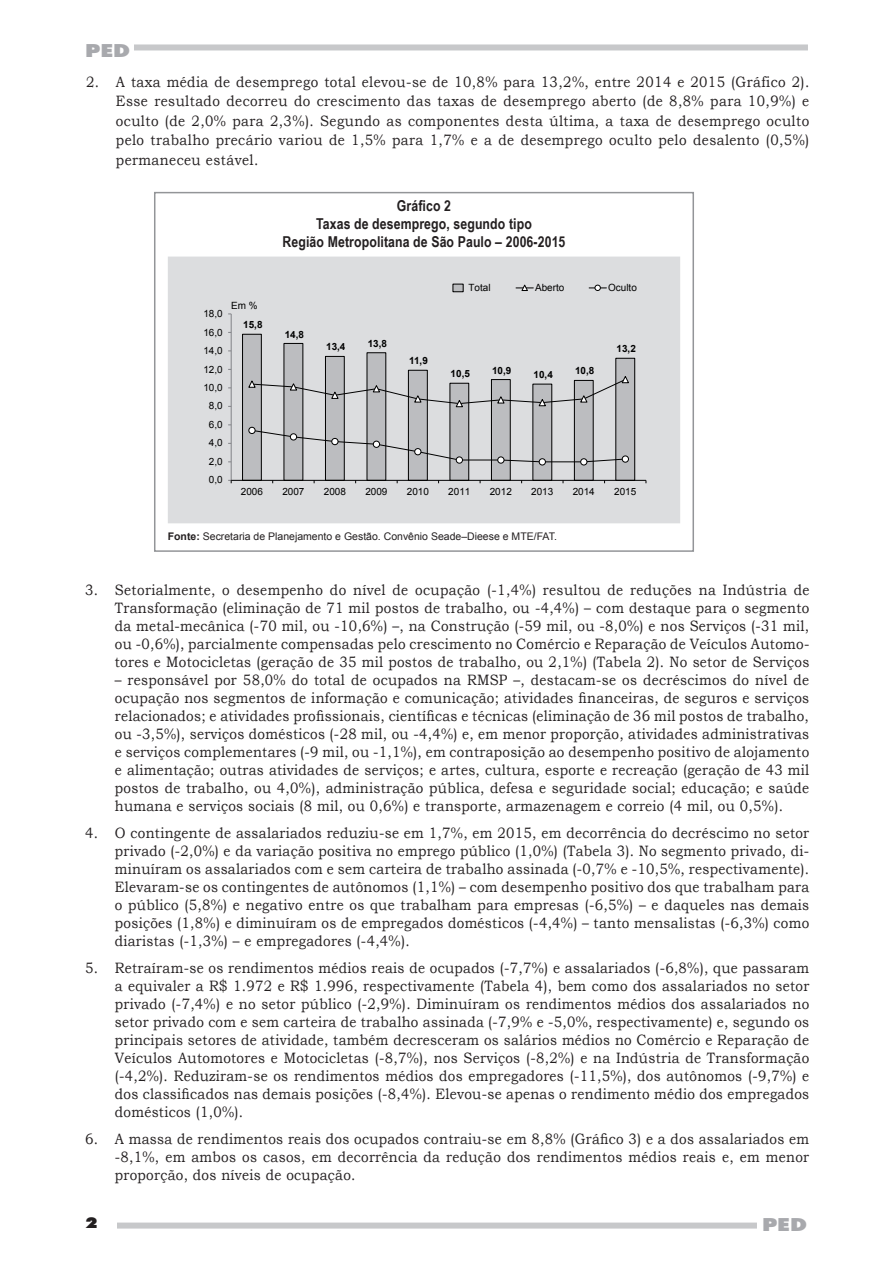
<style>
.page{position:relative;width:893px;height:1263px;background:#fff}
.page>*{position:absolute;margin:0;border:0;box-sizing:border-box;transform-origin:0 0}
.t1{font:900 18px "Futura BT";color:#a8a9ad;scale:1.2 1}
.t2{font:15px/18px "Bookman Old Style";letter-spacing:.02em;color:#231f20;text-align:justify;scale:.9 1}
.t3{font:700 15px/18.1px "Arial Narrow";letter-spacing:.005em;color:#231f20;text-align:center}
.t4{font:900 15px "Futura BT";color:#231f20;scale:1.2 1}
.t5{font:10.5px "Arial";color:#231f20}
.t6{font:9.9px "Arial";color:#000}
.t7{font:700 9.9px "Arial";color:#000}
.s1{font-weight:700}
</style>
<div class="page">
<div style="left:117px;top:1222px;width:640px;height:6px;background:#c7c8ca"></div>
<div style="left:85px;top:44px;width:723px;height:6px;background:#c7c8ca"></div>
<div style="left:82px;top:33px;width:52px;height:37px;background:#fff"></div>
<div style="left:154px;top:192px;width:540px;height:360px;background:#fff;border:2px solid #939598"></div>
<div style="left:168px;top:257px;width:512px;height:266px;background:#dcdddf"></div>
<div style="left:243px;top:334px;width:18px;height:146px;background:#bcbdc0"></div>
<div style="left:242px;top:334px;width:20px;height:147px;border:1px solid #000"></div>
<div style="left:284px;top:343px;width:19px;height:137px;background:#bcbdc0"></div>
<div style="left:325px;top:356px;width:19px;height:124px;background:#bcbdc0"></div>
<div style="left:325px;top:356px;width:20px;height:125px;border:1px solid #000"></div>
<div style="left:367px;top:353px;width:19px;height:127px;background:#bcbdc0"></div>
<div style="left:408px;top:370px;width:19px;height:110px;background:#bcbdc0"></div>
<div style="left:408px;top:370px;width:20px;height:111px;border:1px solid #000"></div>
<div style="left:450px;top:383px;width:19px;height:97px;background:#bcbdc0"></div>
<div style="left:449px;top:383px;width:20px;height:98px;border:1px solid #000"></div>
<div style="left:491px;top:380px;width:19px;height:100px;background:#bcbdc0"></div>
<div style="left:491px;top:379px;width:20px;height:102px;border:1px solid #000"></div>
<div style="left:533px;top:384px;width:19px;height:96px;background:#bcbdc0"></div>
<div style="left:532px;top:384px;width:20px;height:97px;border:1px solid #000"></div>
<div style="left:574px;top:380px;width:19px;height:100px;background:#bcbdc0"></div>
<div style="left:574px;top:380px;width:20px;height:101px;border:1px solid #000"></div>
<div style="left:616px;top:358px;width:19px;height:122px;background:#bcbdc0"></div>
<div style="left:615px;top:358px;width:20px;height:123px;border:1px solid #000"></div>
<hr style="left:231px;top:314px;width:1px;height:166px;background:#828388">
<hr style="left:231px;top:480px;width:415px;height:1px;background:#000">
<svg style="left:248px;top:376px;width:381px;height:31px"></svg>
<div style="left:248px;top:427px;width:7px;height:7px;border:1px solid #000;border-radius:50%"></div>
<svg style="left:249px;top:427px;width:379px;height:38px"></svg>
<div style="left:622px;top:456px;width:7px;height:6px;border:1px solid #000;border-radius:50%"></div>
<div style="left:453px;top:284px;width:10px;height:8px;background:#bcbdc0"></div>
<div style="left:452px;top:284px;width:12px;height:8px;border:1px solid #000"></div>
<svg style="left:516px;top:284px;width:17px;height:7px"></svg>
<svg style="left:589px;top:285px;width:17px;height:6px"></svg>
<p class="t1" style="left:85px;top:39px;width:39px">PED</p>
<p class="t2" style="left:116px;top:72px;width:772px;line-height:19.5px;text-indent:-30px">2. A taxa média de desemprego total elevou-se de 10,8% para 13,2%, entre 2014 e 2015 (Gráfico 2).<br>Esse resultado decorreu do crescimento das taxas de desemprego aberto (de 8,8% para 10,9%) e oculto (de 2,0% para 2,3%). Segundo as componentes desta última, a taxa de desemprego oculto pelo trabalho precário variou de 1,5% para 1,7% e a de desemprego oculto pelo desalento (0,5%) permaneceu estável.</p>
<p class="t3" style="left:283px;top:196px;width:284px">Gráfico 2<br>Taxas de desemprego, segundo tipo<br>Região Metropolitana de São Paulo – 2006-2015</p>
<p class="t6" style="left:203px;top:307px;width:21px">18,0</p>
<p class="t6" style="left:203px;top:326px;width:21px">16,0</p>
<p class="t6" style="left:203px;top:344px;width:21px">14,0</p>
<p class="t6" style="left:203px;top:363px;width:21px">12,0</p>
<p class="t6" style="left:203px;top:381px;width:21px">10,0</p>
<p class="t6" style="left:209px;top:399px;width:15px">8,0</p>
<p class="t6" style="left:209px;top:418px;width:15px">6,0</p>
<p class="t6" style="left:209px;top:436px;width:15px">4,0</p>
<p class="t6" style="left:209px;top:455px;width:15px">2,0</p>
<p class="t6" style="left:209px;top:473px;width:15px">0,0</p>
<p class="t6" style="left:231px;top:299px;width:28px">Em %</p>
<p class="t7" style="left:243px;top:318px;width:21px">15,8</p>
<p class="t7" style="left:285px;top:327px;width:21px">14,8</p>
<p class="t7" style="left:326px;top:340px;width:21px">13,4</p>
<p class="t7" style="left:368px;top:337px;width:21px">13,8</p>
<p class="t7" style="left:409px;top:354px;width:20px">11,9</p>
<p class="t6" style="left:469px;top:281px;width:24px">Total</p>
<p class="t6" style="left:535px;top:281px;width:31px">Aberto</p>
<p class="t6" style="left:608px;top:281px;width:30px">Oculto</p>
<p class="t7" style="left:451px;top:367px;width:21px">10,5</p>
<p class="t7" style="left:492px;top:364px;width:21px">10,9</p>
<p class="t7" style="left:534px;top:368px;width:21px">10,4</p>
<p class="t7" style="left:575px;top:364px;width:21px">10,8</p>
<p class="t7" style="left:617px;top:342px;width:21px">13,2</p>
<p class="t6" style="left:241px;top:485px;width:24px">2006</p>
<p class="t6" style="left:282px;top:485px;width:24px">2007</p>
<p class="t6" style="left:324px;top:485px;width:24px">2008</p>
<p class="t6" style="left:365px;top:485px;width:24px">2009</p>
<p class="t6" style="left:407px;top:485px;width:24px">2010</p>
<p class="t6" style="left:448px;top:485px;width:24px">2011</p>
<p class="t6" style="left:490px;top:485px;width:24px">2012</p>
<p class="t6" style="left:531px;top:485px;width:24px">2013</p>
<p class="t6" style="left:573px;top:485px;width:24px">2014</p>
<p class="t6" style="left:614px;top:485px;width:24px">2015</p>
<p class="t5" style="left:168px;top:530px;width:391px"><span class="s1">Fonte:</span> Secretaria de Planejamento e Gestão. Convênio Seade–Dieese e MTE/FAT.</p>
<p class="t2" style="left:115px;top:581px;width:773px;text-indent:-30px">3. Setorialmente, o desempenho do nível de ocupação (-1,4%) resultou de reduções na Indústria de Transformação (eliminação de 71 mil postos de trabalho, ou -4,4%) – com destaque para o segmento da metal-mecânica (-70 mil, ou -10,6%) –, na Construção (-59 mil, ou -8,0%) e nos Serviços (-31 mil, ou -0,6%), parcialmente compensadas pelo crescimento no Comércio e Reparação de Veículos Automo&shy;tores e Motocicletas (geração de 35 mil postos de trabalho, ou 2,1%) (Tabela 2). No setor de Serviços</p>
<p class="t2" style="left:115px;top:671px;width:773px">– responsável por 58,0% do total de ocupados na RMSP –, destacam-se os decréscimos do nível de ocupação nos segmentos de informação e comunicação; atividades financeiras, de seguros e serviços relacionados; e atividades profissionais, científicas e técnicas (eliminação de 36 mil postos de trabalho, ou -3,5%), serviços domésticos (-28 mil, ou -4,4%) e, em menor proporção, atividades administrativas e serviços complementares (-9 mil, ou -1,1%), em contraposição ao desempenho positivo de alojamento e alimentação; outras atividades de serviços; e artes, cultura, esporte e recreação (geração de 43 mil postos de trabalho, ou 4,0%), administração pública, defesa e seguridade social; educação; e saúde humana e serviços sociais (8 mil, ou 0,6%) e transporte, armazenagem e correio (4 mil, ou 0,5%).</p>
<p class="t2" style="left:115px;top:824px;width:773px;text-indent:-30px">4. O contingente de assalariados reduziu-se em 1,7%, em 2015, em decorrência do decréscimo no setor privado (-2,0%) e da variação positiva no emprego público (1,0%) (Tabela 3). No segmento privado, di&shy;minuíram os assalariados com e sem carteira de trabalho assinada (-0,7% e -10,5%, respectivamente).<br>Elevaram-se os contingentes de autônomos (1,1%) – com desempenho positivo dos que trabalham para o público (5,8%) e negativo entre os que trabalham para empresas (-6,5%) – e daqueles nas demais posições (1,8%) e diminuíram os de empregados domésticos (-4,4%) – tanto mensalistas (-6,3%) como diaristas (-1,3%) – e empregadores (-4,4%).</p>
<p class="t2" style="left:115px;top:958px;width:773px;text-indent:-30px">5. Retraíram-se os rendimentos médios reais de ocupados (-7,7%) e assalariados (-6,8%), que passaram a equivaler a R$ 1.972 e R$ 1.996, respectivamente (Tabela 4), bem como dos assalariados no setor privado (-7,4%) e no setor público (-2,9%). Diminuíram os rendimentos médios dos assalariados no setor privado com e sem carteira de trabalho assinada (-7,9% e -5,0%, respectivamente) e, segundo os principais setores de atividade, também decresceram os salários médios no Comércio e Reparação de Veículos Automotores e Motocicletas (-8,7%), nos Serviços (-8,2%) e na Indústria de Transformação (-4,2%). Reduziram-se os rendimentos médios dos empregadores (-11,5%), dos autônomos (-9,7%) e dos classificados nas demais posições (-8,4%). Elevou-se apenas o rendimento médio dos empregados domésticos (1,0%).</p>
<p class="t2" style="left:115px;top:1129px;width:773px;text-indent:-30px">6. A massa de rendimentos reais dos ocupados contraiu-se em 8,8% (Gráfico 3) e a dos assalariados em -8,1%, em ambos os casos, em decorrência da redução dos rendimentos médios reais e, em menor proporção, dos níveis de ocupação.</p>
<p class="t4" style="left:85px;top:1213px;width:12px">2</p>
<p class="t1" style="left:762px;top:1214px;width:39px">PED</p>
</div>
